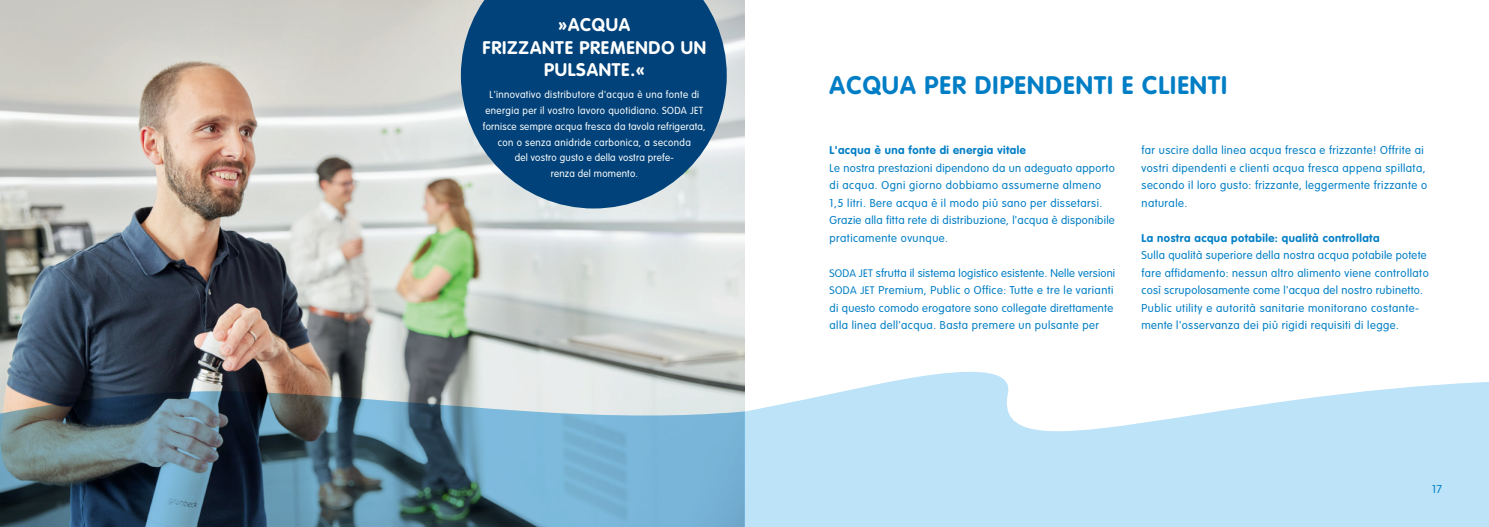
<style>
.page{position:relative;width:1489px;height:527px;background:#fff}
.page>*{position:absolute;margin:0;border:0;box-sizing:border-box;transform-origin:0 0}
.t1{font:700 25px "VAG Rounded";letter-spacing:.04em;color:#007ec5}
.t2{font:700 18px/22.5px "VAG Rounded";letter-spacing:.04em;color:#fff;text-align:center}
.t3{font:300 11.25px/17.5px "VAG Rounded";letter-spacing:.04em;color:#007ec5}
.t4{font:700 11.25px "VAG Rounded";letter-spacing:.04em;color:#007ec5}
.t5{font:300 10.12px/15.8px "VAG Rounded";letter-spacing:.04em;color:#fff;text-align:center}
.s1{font-size:10.75px}
</style>
<div class="page">
<img style="left:0;top:0;width:744px;height:372px">
<svg style="left:461px;top:0;width:265px;height:208px;background:#225a88"></svg>
<svg style="left:744px;top:348px;width:744px;height:178px;fill:#bce3f8"></svg>
<svg style="left:0;top:372px;width:744px;height:154px;background:#668595"></svg>
<h2 class="t2" style="left:482px;top:14px;width:225px">»ACQUA<br>FRIZZANTE PREMENDO UN<br>PULSANTE.«</h2>
<p class="t5" style="left:483px;top:87px;width:224px">L'innovativo distributore d'acqua è una fonte di energia per il vostro lavoro quotidiano. SODA JET fornisce sempre acqua fresca da tavola refrigerata, con o senza anidride carbonica, a seconda<br>del vostro gusto e della vostra prefe-<br>renza del momento.</p>
<h1 class="t1" style="left:829px;top:71px;width:399px">ACQUA PER DIPENDENTI E CLIENTI</h1>
<p class="t4" style="left:829px;top:143px;width:198px">L'acqua è una fonte di energia vitale</p>
<p class="t3" style="left:829px;top:159px;width:287px">Le nostra prestazioni dipendono da un adeguato apporto di acqua. Ogni giorno dobbiamo assumerne almeno 1,5 litri. Bere acqua è il modo più sano per dissetarsi.<br>Grazie alla fitta rete di distribuzione, l'acqua è disponibile praticamente ovunque.</p>
<p class="t3" style="left:829px;top:264px;width:287px"><span class="s1">SODA JET</span> sfrutta il sistema logistico esistente. Nelle versioni <span class="s1">SODA JET</span> Premium, Public o Office: Tutte e tre le varianti di questo comodo erogatore sono collegate direttamente alla linea dell'acqua. Basta premere un pulsante per</p>
<p class="t3" style="left:1141px;top:142px;width:287px">far uscire dalla linea acqua fresca e frizzante! Offrite ai vostri dipendenti e clienti acqua fresca appena spillata, secondo il loro gusto: frizzante, leggermente frizzante o naturale.</p>
<p class="t4" style="left:1141px;top:231px;width:239px">La nostra acqua potabile: qualità controllata</p>
<p class="t3" style="left:1141px;top:247px;width:289px">Sulla qualità superiore della nostra acqua potabile potete fare affidamento: nessun altro alimento viene controllato così scrupolosamente come l'acqua del nostro rubinetto.<br>Public utility e autorità sanitarie monitorano costante&shy;mente l'osservanza dei più rigidi requisiti di legge.</p>
<p class="t3" style="left:1431px;top:480px;width:11px">17</p>
</div>
